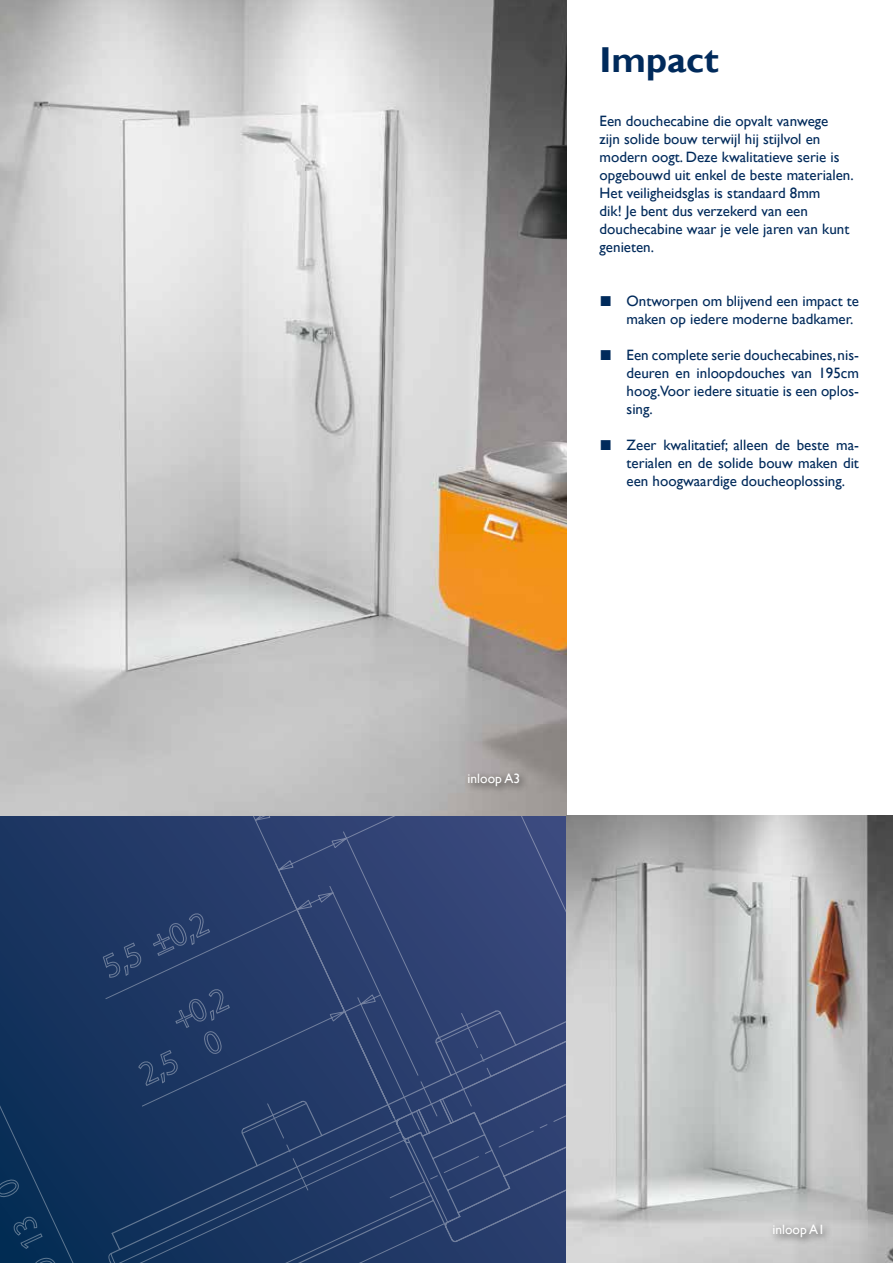
<style>
.page{position:relative;width:893px;height:1263px;background:#fff}
.page>*{position:absolute;margin:0;border:0;box-sizing:border-box;transform-origin:0 0}
.t1{font:700 36px "Gill Sans";color:#002a5b}
.t2{font:15px/18px "Gill Sans";color:#002a5b}
.t3{font:13.5px "Gill Sans";color:#fff}
.s1{font-family:"Franklin Gothic";font-size:21px}
</style>
<div class="page">
<div style="left:0;top:815px;width:567px;height:448px;background:#223967"></div>
<svg style="left:252px;top:815px;width:315px;height:172px;background:#38487a"></svg>
<div style="left:275px;top:815px;width:217px;height:172px;background:#334476"></div>
<svg style="left:0;top:878px;width:454px;height:385px"></svg>
<svg style="left:29px;top:1256px;width:32px;height:7px"></svg>
<svg style="left:13px;top:1216px;width:30px;height:34px"></svg>
<svg style="left:0;top:1179px;width:20px;height:19px"></svg>
<svg style="left:108px;top:987px;width:459px;height:276px"></svg>
<img style="left:0;top:0;width:567px;height:815px">
<img style="left:567px;top:815px;width:326px;height:448px">
<div style="left:768px;top:1220px;width:65px;height:27px;background:#000;opacity:.75"></div>
<div style="left:463px;top:769px;width:67px;height:27px;background:#000;opacity:.75"></div>
<h1 class="t1" style="left:600px;top:38px;width:121px">Impact</h1>
<p class="t2" style="left:600px;top:112px;width:256px">Een douchecabine die opvalt vanwege<br>zijn solide bouw terwijl hij stijlvol en modern oogt. Deze kwalitatieve serie is opgebouwd uit enkel de beste materialen.<br>Het veiligheidsglas is standaard 8mm<br>dik! Je bent dus verzekerd van een douchecabine waar je vele jaren van kunt genieten.</p>
<p class="t2" style="left:627px;top:292px;width:234px;text-indent:-27px"><span class="s1">■</span> Ontworpen om blijvend een impact te maken op iedere moderne badkamer.</p>
<p class="t2" style="left:627px;top:346px;width:234px;text-align:justify;text-indent:-27px"><span class="s1">■</span> Een complete serie douchecabines, nis&shy;deuren en inloopdouches van 195cm hoog.Voor iedere situatie is een oplos&shy;sing.</p>
<p class="t2" style="left:627px;top:436px;width:234px;text-align:justify;text-indent:-27px"><span class="s1">■</span> Zeer kwalitatief; alleen de beste ma&shy;terialen en de solide bouw maken dit een hoogwaardige doucheoplossing.</p>
<p class="t3" style="left:468px;top:770px;width:54px">inloop A3</p>
<p class="t3" style="left:772px;top:1221px;width:54px">inloop A1</p>
</div>
